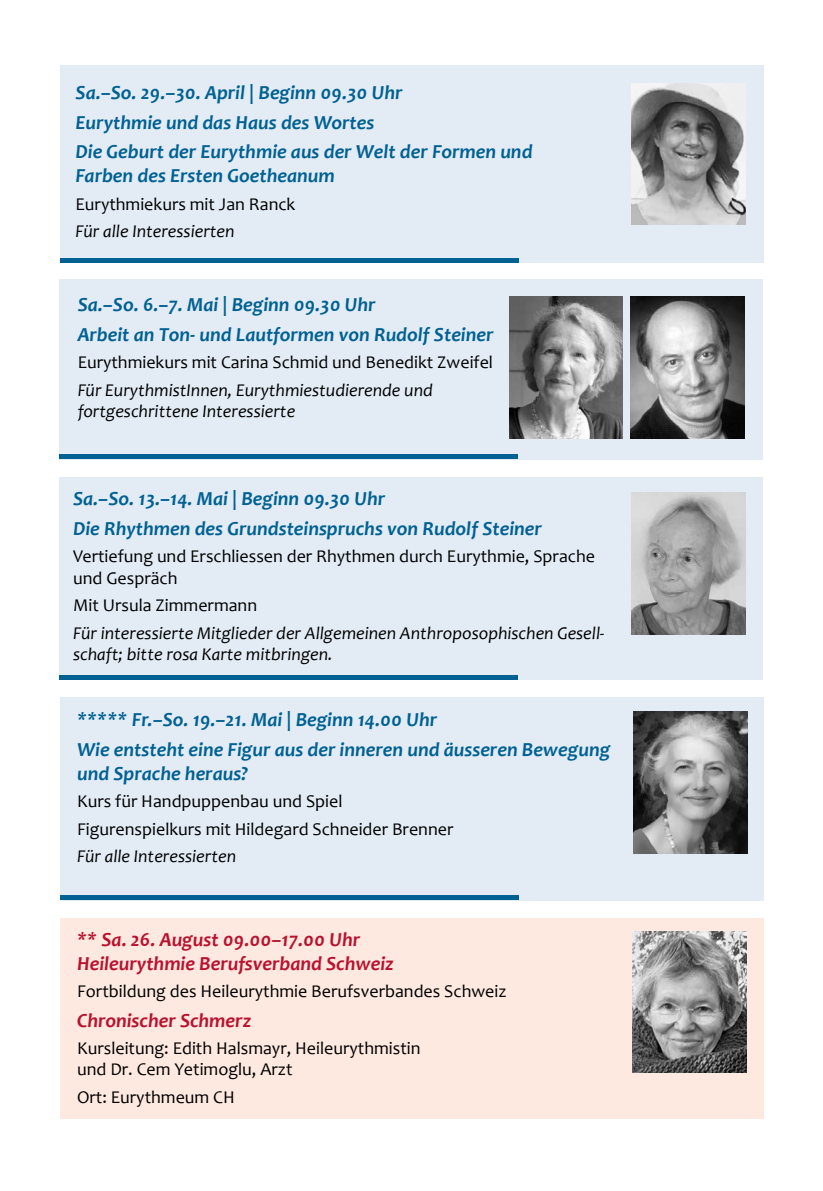
<style>
.page{position:relative;width:823px;height:1191px;background:#fff}
.page>*{position:absolute;margin:0;border:0;box-sizing:border-box;transform-origin:0 0}
.t1{font:italic 700 20px/29.6px "Candara";color:#006192}
.t2{font:italic 700 20px/24px "Candara";color:#ba112e}
.t3{font:18px/21.6px "Candara";color:#000}
.t4{font:italic 18px/21.6px "Candara";color:#000}
</style>
<div class="page">
<div style="left:59px;top:477px;width:703px;height:202px;background:#e3ecf5"></div>
<hr style="left:59px;top:675px;width:458px;height:4px;background:#006192">
<div style="left:60px;top:918px;width:703px;height:200px;background:#fde9e0"></div>
<div style="left:60px;top:279px;width:702px;height:180px;background:#e3ecf5"></div>
<hr style="left:60px;top:454px;width:458px;height:4px;background:#006192">
<div style="left:60px;top:66px;width:703px;height:197px;background:#e3ecf5"></div>
<hr style="left:60px;top:258px;width:458px;height:4px;background:#006192">
<div style="left:60px;top:697px;width:703px;height:203px;background:#e3ecf5"></div>
<img style="left:631px;top:83px;width:113px;height:142px">
<img style="left:631px;top:492px;width:113px;height:142px">
<img style="left:633px;top:712px;width:113px;height:141px">
<div style="left:60px;top:895px;width:458px;height:5px;background:#006192"></div>
<img style="left:630px;top:297px;width:114px;height:142px">
<img style="left:509px;top:297px;width:113px;height:142px">
<img style="left:632px;top:931px;width:113px;height:141px">
<p class="t1" style="left:76px;top:77px;width:458px">Sa.–So. 29.–30. April | Beginn 09.30 Uhr<br>Eurythmie und das Haus des Wortes<br>Die Geburt der Eurythmie aus der Welt der Formen und</p>
<p class="t1" style="left:76px;top:161px;width:260px">Farben des Ersten Goetheanum</p>
<p class="t3" style="left:76px;top:193px;width:221px">Eurythmiekurs mit Jan Ranck</p>
<p class="t4" style="left:76px;top:220px;width:160px">Für alle Interessierten</p>
<p class="t1" style="left:78px;top:290px;width:417px">Sa.–So. 6.–7. Mai | Beginn 09.30 Uhr<br>Arbeit an Ton- und Lautformen von Rudolf Steiner</p>
<p class="t3" style="left:78px;top:351px;width:416px">Eurythmiekurs mit Carina Schmid und Benedikt Zweifel</p>
<p class="t4" style="left:78px;top:379px;width:356px">Für EurythmistInnen, Eurythmiestudierende und fortgeschrittene Interessierte</p>
<p class="t1" style="left:73px;top:484px;width:470px">Sa.–So. 13.–14. Mai | Beginn 09.30 Uhr<br>Die Rhythmen des Grundsteinspruchs von Rudolf Steiner</p>
<p class="t3" style="left:73px;top:545px;width:523px">Vertiefung und Erschliessen der Rhythmen durch Eurythmie, Sprache und Gespräch</p>
<p class="t3" style="left:73px;top:594px;width:185px">Mit Ursula Zimmermann</p>
<p class="t4" style="left:73px;top:622px;width:532px">Für interessierte Mitglieder der Allgemeinen Anthroposophischen Gesell&shy;schaft; bitte rosa Karte mitbringen.</p>
<p class="t1" style="left:77px;top:705px;width:534px">***** Fr.–So. 19.–21. Mai | Beginn 14.00 Uhr<br>Wie entsteht eine Figur aus der inneren und äusseren Bewegung</p>
<p class="t1" style="left:77px;top:758px;width:173px">und Sprache heraus?</p>
<p class="t3" style="left:77px;top:787px;width:377px;line-height:27.2px">Kurs für Handpuppenbau und Spiel<br>Figurenspielkurs mit Hildegard Schneider Brenner</p>
<p class="t4" style="left:77px;top:845px;width:160px">Für alle Interessierten</p>
<p class="t2" style="left:77px;top:926px;width:318px">** Sa. 26. August 09.00–17.00 Uhr<br>Heileurythmie Berufsverband Schweiz</p>
<p class="t3" style="left:77px;top:980px;width:431px">Fortbildung des Heileurythmie Berufsverbandes Schweiz</p>
<p class="t2" style="left:77px;top:1007px;width:175px">Chronischer Schmerz</p>
<p class="t3" style="left:77px;top:1037px;width:345px">Kursleitung: Edith Halsmayr, Heileurythmistin und Dr. Cem Yetimoglu, Arzt</p>
<p class="t3" style="left:77px;top:1085px;width:159px">Ort: Eurythmeum CH</p>
</div>
